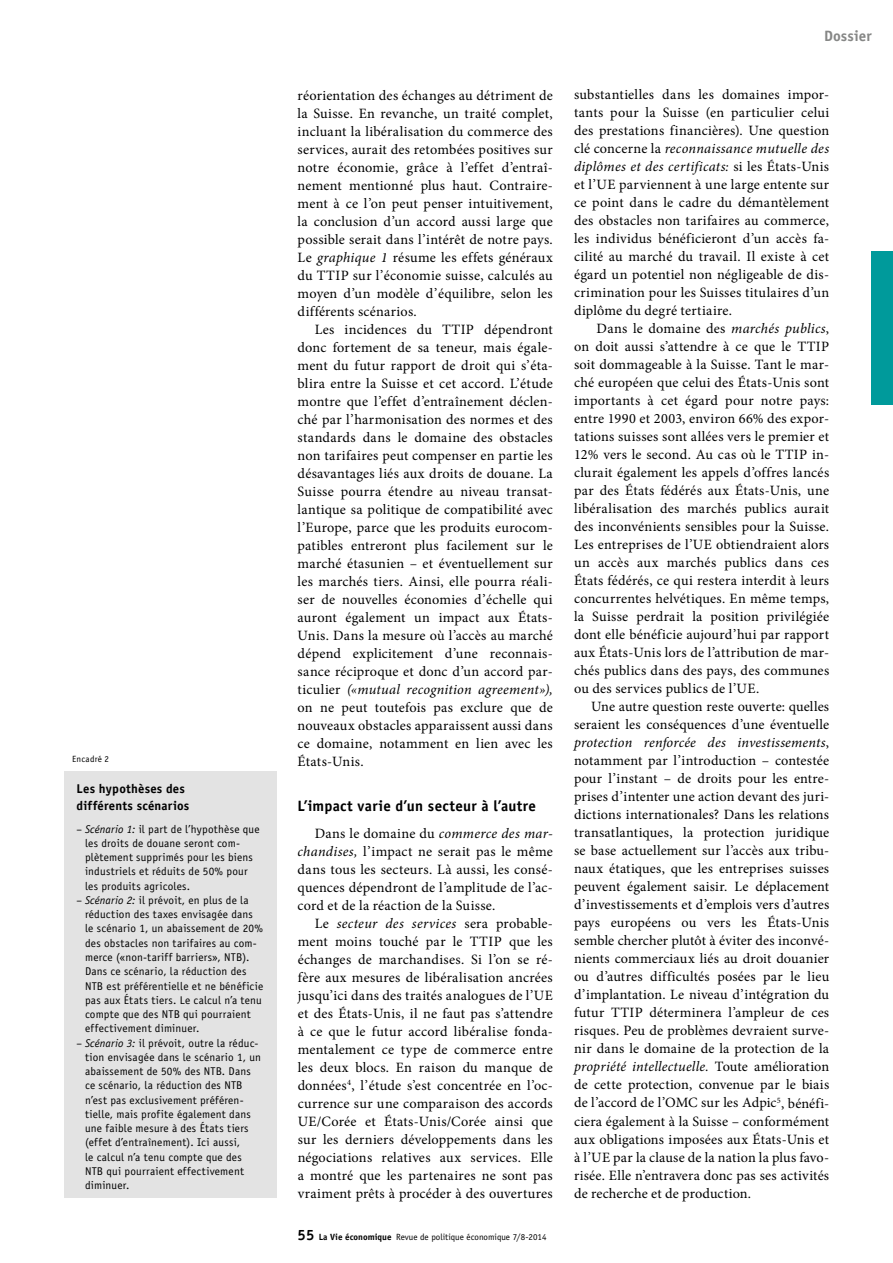
<style>
.page{position:relative;width:893px;height:1263px;background:#fff}
.page>*{position:absolute;margin:0;border:0;box-sizing:border-box;transform-origin:0 0}
.t1{font:700 15px "Officina Sans Std";letter-spacing:.02em;color:#000}
.t2{font:700 15px "Officina Sans Std";letter-spacing:.01em;color:#868786}
.t3{font:14.25px/18px "Minion Pro";letter-spacing:.015em;color:#000;text-align:justify}
.t4{font:700 12.75px/16.5px "Officina Sans Std";letter-spacing:.015em;color:#000}
.t5{font:11.25px/14.2px "Officina Sans Std";letter-spacing:.02em;color:#000}
.t6{font:9px "Officina Sans Std";color:#000}
.t7{font:9px "Officina Sans Std";letter-spacing:.025em;color:#000}
.s1{font-style:italic}
.s2{font-weight:700;font-size:15px}
.s3{font-weight:700}
</style>
<div class="page">
<div style="left:64px;top:771px;width:212px;height:426px;background:#e3e3e3"></div>
<div style="left:872px;top:252px;width:21px;height:153px;background:#009a9b"></div>
<p class="t7" style="left:72px;top:754px;width:38px">Encadré 2</p>
<p class="t4" style="left:77px;top:781px;width:114px">Les hypothèses des différents scénarios</p>
<p class="t5" style="left:85px;top:822px;width:176px;text-indent:-9px">– <span class="s1">Scénario 1:</span> il part de l’hypothèse que les droits de douane seront com&shy;plètement supprimés pour les biens industriels et réduits de 50% pour les produits agricoles.</p>
<p class="t5" style="left:85px;top:893px;width:180px;text-indent:-9px">– <span class="s1">Scénario 2:</span> il prévoit, en plus de la réduction des taxes envisagée dans le scénario 1, un abaissement de 20% des obstacles non tarifaires au com&shy;merce («non-tariff barriers», NTB).<br>Dans ce scénario, la réduction des NTB est préférentielle et ne bénéficie pas aux États tiers. Le calcul n’a tenu compte que des NTB qui pourraient effectivement diminuer.</p>
<p class="t5" style="left:85px;top:1035px;width:177px;text-indent:-9px">– <span class="s1">Scénario 3:</span> il prévoit, outre la réduc&shy;tion envisagée dans le scénario 1, un abaissement de 50% des NTB. Dans ce scénario, la réduction des NTB n’est pas exclusivement préféren&shy;tielle, mais profite également dans une faible mesure à des États tiers (effet d’entraînement). Ici aussi,<br>le calcul n’a tenu compte que des<br>NTB qui pourraient effectivement diminuer.</p>
<p class="t3" style="left:298px;top:86px;width:257px">réorientation des échanges au détriment de la Suisse. En revanche, un traité complet, incluant la libéralisation du commerce des services, aurait des retombées positives sur notre économie, grâce à l’effet d’entraî&shy;nement mentionné plus haut. Contraire&shy;ment à ce l’on peut penser intuitivement, la conclusion d’un accord aussi large que possible serait dans l’intérêt de notre pays.<br>Le <span class="s1">graphique 1</span> résume les effets généraux du TTIP sur l’économie suisse, calculés au moyen d’un modèle d’équilibre, selon les différents scénarios.</p>
<p class="t3" style="left:298px;top:320px;width:257px;text-indent:17px">Les incidences du TTIP dépendront donc fortement de sa teneur, mais égale&shy;ment du futur rapport de droit qui s’éta&shy;blira entre la Suisse et cet accord. L’étude montre que l’effet d’entraînement déclen&shy;ché par l’harmonisation des normes et des standards dans le domaine des obstacles non tarifaires peut compenser en partie les désavantages liés aux droits de douane. La Suisse pourra étendre au niveau transat&shy;lantique sa politique de compatibilité avec l’Europe, parce que les produits eurocom&shy;patibles entreront plus facilement sur le marché étasunien – et éventuellement sur les marchés tiers. Ainsi, elle pourra réali&shy;ser de nouvelles économies d’échelle qui auront également un impact aux États-Unis. Dans la mesure où l’accès au marché dépend explicitement d’une reconnais&shy;sance réciproque et donc d’un accord par&shy;ticulier <span class="s1">(«mutual recognition agreement»), </span>on ne peut toutefois pas exclure que de nouveaux obstacles apparaissent aussi dans ce domaine, notamment en lien avec les États-Unis.</p>
<p class="t1" style="left:298px;top:796px;width:240px">L’impact varie d’un secteur à l’autre</p>
<p class="t3" style="left:298px;top:824px;width:257px;text-indent:17px">Dans le domaine du <span class="s1">commerce des mar&shy;chandises,</span> l’impact ne serait pas le même dans tous les secteurs. Là aussi, les consé&shy;quences dépendront de l’amplitude de l’ac&shy;cord et de la réaction de la Suisse.</p>
<p class="t3" style="left:298px;top:914px;width:257px;text-indent:17px">Le <span class="s1">secteur des services</span> sera probable&shy;ment moins touché par le TTIP que les échanges de marchandises. Si l’on se ré&shy;fère aux mesures de libéralisation ancrées jusqu’ici dans des traités analogues de l’UE et des États-Unis, il ne faut pas s’attendre à ce que le futur accord libéralise fonda&shy;mentalement ce type de commerce entre les deux blocs. En raison du manque de données<sup>4</sup>, l’étude s’est concentrée en l’oc&shy;currence sur une comparaison des accords UE/Corée et États-Unis/Corée ainsi que sur les derniers développements dans les négociations relatives aux services. Elle a montré que les partenaires ne sont pas vraiment prêts à procéder à des ouvertures</p>
<p class="t6" style="left:298px;top:1231px;width:250px"><span class="s2">55</span> <span class="s3">La Vie économique</span> Revue de politique économique 7/8-2014</p>
<p class="t2" style="left:824px;top:26px;width:49px">Dossier</p>
<p class="t3" style="left:574px;top:86px;width:257px">substantielles dans les domaines impor&shy;tants pour la Suisse (en particulier celui des prestations financières). Une question clé concerne la <span class="s1">reconnaissance mutuelle des diplômes et des certificats:</span> si les États-Unis et l’UE parviennent à une large entente sur ce point dans le cadre du démantèlement des obstacles non tarifaires au commerce, les individus bénéficieront d’un accès fa&shy;cilité au marché du travail. Il existe à cet égard un potentiel non négligeable de dis&shy;crimination pour les Suisses titulaires d’un diplôme du degré tertiaire.</p>
<p class="t3" style="left:574px;top:320px;width:257px;text-indent:23px">Dans le domaine des <span class="s1">marchés publics</span>, on doit aussi s’attendre à ce que le TTIP soit dommageable à la Suisse. Tant le mar&shy;ché européen que celui des États-Unis sont importants à cet égard pour notre pays: entre 1990 et 2003, environ 66% des expor&shy;tations suisses sont allées vers le premier et 12% vers le second. Au cas où le TTIP in&shy;clurait également les appels d’offres lancés par des États fédérés aux États-Unis, une libéralisation des marchés publics aurait des inconvénients sensibles pour la Suisse.<br>Les entreprises de l’UE obtiendraient alors un accès aux marchés publics dans ces États fédérés, ce qui restera interdit à leurs concurrentes helvétiques. En même temps, la Suisse perdrait la position privilégiée dont elle bénéficie aujourd’hui par rapport aux États-Unis lors de l’attribution de mar&shy;chés publics dans des pays, des communes ou des services publics de l’UE.</p>
<p class="t3" style="left:574px;top:698px;width:257px;text-indent:17px">Une autre question reste ouverte: quelles seraient les conséquences d’une éventuelle <span class="s1">protection renforcée des investissements</span>, notamment par l’introduction – contestée pour l’instant – de droits pour les entre&shy;prises d’intenter une action devant des juri&shy;dictions internationales? Dans les relations transatlantiques, la protection juridique se base actuellement sur l’accès aux tribu&shy;naux étatiques, que les entreprises suisses peuvent également saisir. Le déplacement d’investissements et d’emplois vers d’autres pays européens ou vers les États-Unis semble chercher plutôt à éviter des inconvé&shy;nients commerciaux liés au droit douanier ou d’autres difficultés posées par le lieu d’implantation. Le niveau d’intégration du futur TTIP déterminera l’ampleur de ces risques. Peu de problèmes devraient surve&shy;nir dans le domaine de la protection de la <span class="s1">propriété intellectuelle.</span> Toute amélioration de cette protection, convenue par le biais de l’accord de l’OMC sur les Adpic<sup>5</sup>, bénéfi&shy;ciera également à la Suisse – conformément aux obligations imposées aux États-Unis et à l’UE par la clause de la nation la plus favo&shy;risée. Elle n’entravera donc pas ses activités de recherche et de production.</p>
</div>
